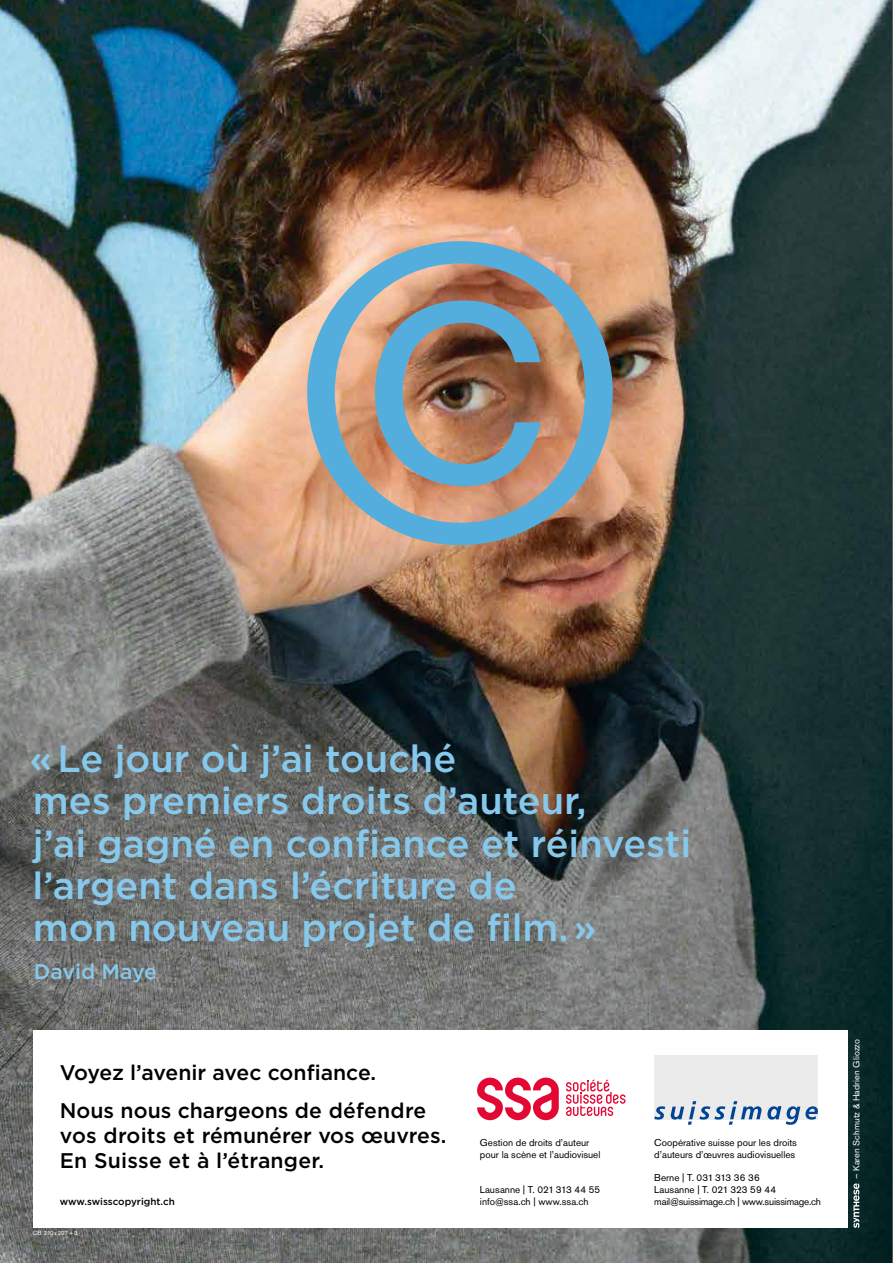
<style>
.page{position:relative;width:893px;height:1263px;background:#fff}
.page>*{position:absolute;margin:0;border:0;box-sizing:border-box;transform-origin:0 0}
.t1{font:500 37.8px/42.3px "Gotham";color:#86c9ec}
.t2{font:500 21.15px/37.8px "Gotham";color:#000}
.t3{font:500 21.15px "Gotham";color:#86c9ec}
.t4{font:9.9px/11.9px "Akzidenz Grotesk Std";color:#000}
.t5{font:9.9px/11.9px "Akzidenz Grotesk Std";letter-spacing:-.02em;color:#000}
.t6{font:500 9.9px "Gotham";color:#000}
.t7{font:9px "Akzidenz Grotesk Std";letter-spacing:.01em;color:#fff}
.t8{font:6px "Akzidenz Grotesk Std";letter-spacing:.01em;color:#fff}
</style>
<div class="page">
<img style="left:0;top:0;width:893px;height:1263px">
<h1 class="t1" style="left:30px;top:737px;width:663px">« Le jour où j’ai touché<br>mes premiers droits d’auteur,<br>j’ai gagné en confiance et réinvesti l’argent dans l’écriture de<br>mon nouveau projet de film. »</h1>
<h2 class="t3" style="left:34px;top:958px;width:124px">David Maye</h2>
<h2 class="t2" style="left:60px;top:1053px;width:368px">Voyez l’avenir avec confiance.<br>Nous nous chargeons de défendre</h2>
<h2 class="t2" style="left:60px;top:1123px;width:388px;line-height:25.3px">vos droits et rémunérer vos œuvres.<br>En Suisse et à l’étranger.</h2>
<p class="t4" style="left:480px;top:1136px;width:122px">Gestion de droits d’auteur pour la scène et l’audiovisuel</p>
<p class="t4" style="left:480px;top:1184px;width:122px">Lausanne | T. 021 313 44 55</p>
<p class="t6" style="left:60px;top:1195px;width:116px">www.swisscopyright.ch</p>
<p class="t4" style="left:480px;top:1195px;width:110px">info@ssa.ch | www.ssa.ch</p>
<p class="t8" style="left:33px;top:1230px;width:47px">CB 210x297 + 3</p>
<p class="t4" style="left:654px;top:1136px;width:144px">Coopérative suisse pour les droits d’auteurs d’œuvres audiovisuelles</p>
<p class="t5" style="left:654px;top:1172px;width:168px">Berne | T. 031 313 36 36<br>Lausanne | T. 021 323 59 44 mail@suissimage.ch | www.suissimage.ch</p>
<p class="t7" style="left:851px;top:1179px;width:142px;rotate:-90deg">– Karen Schmutz &amp; Hadrien Gliozzo</p>
</div>
